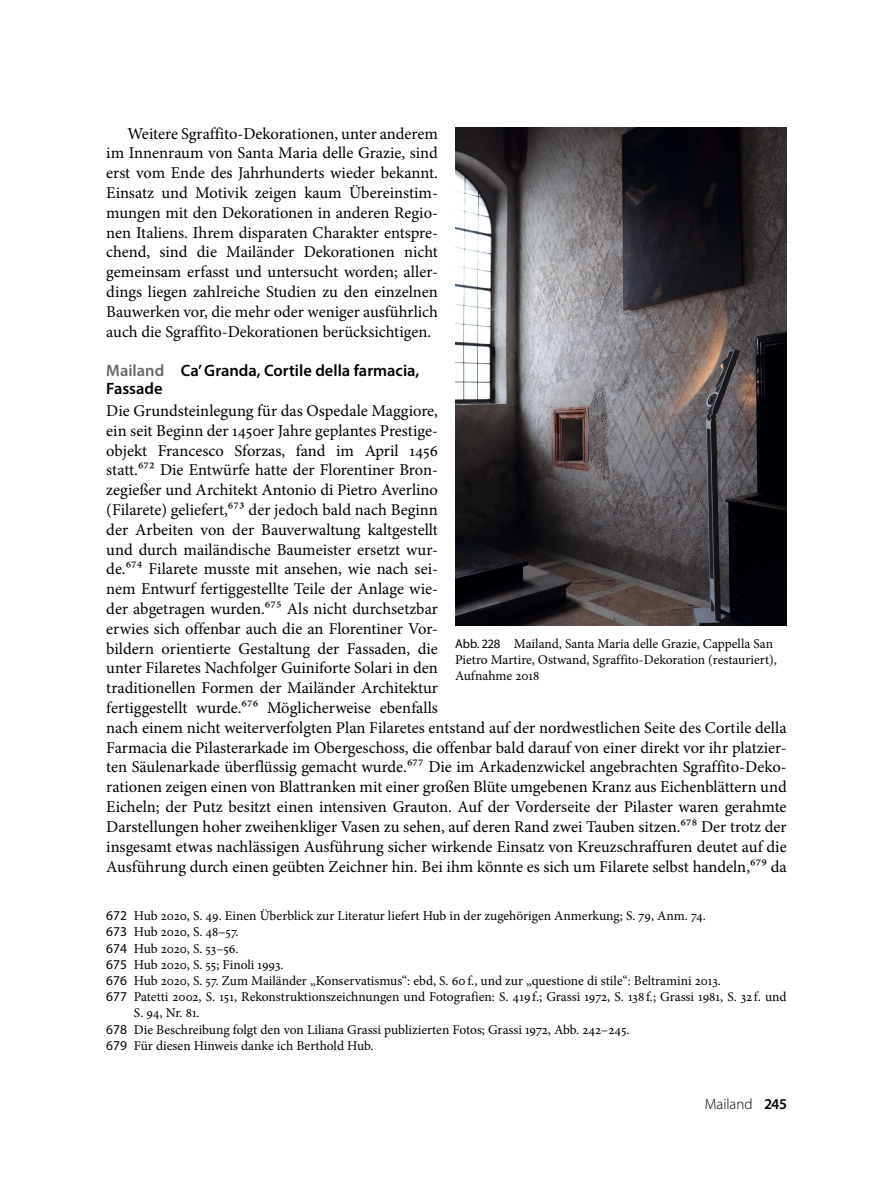
<style>
.page{position:relative;width:893px;height:1191px;background:#fff}
.page>*{position:absolute;margin:0;border:0;box-sizing:border-box;transform-origin:0 0}
.Text{font:16.5px/19.8px "Minion Pro";color:#000}
.Text_1__Zeile_Einzug{font:16.5px/19.8px "Minion Pro";color:#000;text-align:justify}
.Überschrift_3{font:600 16.5px/18px "Myriad Pro";color:#000}
.t1{font:300 15px "Myriad Pro";color:#000}
.Fußnote_100{font:13.5px/16.2px "Minion Pro";color:#000}
.BU{font:13.5px/16.2px "Minion Pro";color:#000}
.s1{color:#676767}
.s2{font-family:"Myriad Pro"}
.s3{font-family:"Myriad Pro";font-size:12.75px}
.s4{font-weight:600}
</style>
<div class="page">
<img style="left:455px;top:128px;width:332px;height:497px">
<p class="Text_1__Zeile_Einzug" style="left:106px;top:124px;width:333px;text-indent:21px">Weitere Sgraffito-Dekorationen, unter anderem im Innenraum von Santa Maria delle Grazie, sind erst vom Ende des Jahrhunderts wieder bekannt.<br>Einsatz und Motivik zeigen kaum Übereinstim&shy;mungen mit den Dekorationen in anderen Regio&shy;nen Italiens. Ihrem disparaten Charakter entspre&shy;chend, sind die Mailänder Dekorationen nicht gemeinsam erfasst und untersucht worden; aller&shy;dings liegen zahlreiche Studien zu den einzelnen Bauwerken vor, die mehr oder weniger ausführlich auch die Sgraffito-Dekorationen berücksichtigen.</p>
<p class="Überschrift_3" style="left:106px;top:361px;width:315px"><span class="s1">Mailand</span> Ca’ Granda, Cortile della farmacia,<br>Fassade</p>
<p class="Text" style="left:106px;top:401px;width:682px">Die Grundsteinlegung für das Ospedale Maggiore,<br>ein seit Beginn der 1450er Jahre geplantes Prestige-<br>objekt Francesco Sforzas, fand im April 1456<br>statt.672 Die Entwürfe hatte der Florentiner Bron-<br>zegießer und Architekt Antonio di Pietro Averlino<br>(Filarete) geliefert,673 der jedoch bald nach Beginn<br>der Arbeiten von der Bauverwaltung kaltgestellt<br>und durch mailändische Baumeister ersetzt wur-<br>de.674 Filarete musste mit ansehen, wie nach sei-<br>nem Entwurf fertiggestellte Teile der Anlage wie-<br>der abgetragen wurden.675 Als nicht durchsetzbar<br>erwies sich offenbar auch die an Florentiner Vor-<br>bildern orientierte Gestaltung der Fassaden, die<br>unter Filaretes Nachfolger Guiniforte Solari in den<br>traditionellen Formen der Mailänder Architektur<br>fertiggestellt wurde.676 Möglicherweise ebenfalls<br>nach einem nicht weiterverfolgten Plan Filaretes entstand auf der nordwestlichen Seite des Cortile della Farmacia die Pilasterarkade im Obergeschoss, die offenbar bald darauf von einer direkt vor ihr platzier&shy;ten Säulenarkade überflüssig gemacht wurde.677 Die im Arkadenzwickel angebrachten Sgraffito-Deko&shy;rationen zeigen einen von Blattranken mit einer großen Blüte umgebenen Kranz aus Eichenblättern und Eicheln; der Putz besitzt einen intensiven Grauton. Auf der Vorderseite der Pilaster waren gerahmte Darstellungen hoher zweihenkliger Vasen zu sehen, auf deren Rand zwei Tauben sitzen.678 Der trotz der insgesamt etwas nachlässigen Ausführung sicher wirkende Einsatz von Kreuzschraffuren deutet auf die Ausführung durch einen geübten Zeichner hin. Bei ihm könnte es sich um Filarete selbst handeln,679 da</p>
<p class="Fußnote_100" style="left:106px;top:907px;width:601px"><span class="s2">672</span> Hub 2020, S. 49. Einen Überblick zur Literatur liefert Hub in der zugehörigen Anmerkung; S. 79, Anm. 74.</p>
<p class="Fußnote_100" style="left:106px;top:924px;width:134px"><span class="s2">673</span> Hub 2020, S. 48–57.</p>
<p class="Fußnote_100" style="left:106px;top:940px;width:134px"><span class="s2">674</span> Hub 2020, S. 53–56.</p>
<p class="Fußnote_100" style="left:106px;top:956px;width:179px"><span class="s2">675</span> Hub 2020, S. 55; Finoli 1993.</p>
<p class="Fußnote_100" style="left:106px;top:972px;width:616px"><span class="s2">676</span> Hub 2020, S. 57. Zum Mailänder „Konservatismus“: ebd, S. 60f., und zur „questione di stile“: Beltramini 2013.</p>
<p class="Fußnote_100" style="left:134px;top:988px;width:654px;text-indent:-28px"><span class="s2">677</span> Patetti 2002, S. 151, Rekonstruktionszeichnungen und Fotografien: S. 419 f.; Grassi 1972, S. 138 f.; Grassi 1981, S. 32 f. und<br>S. 94, Nr. 81.</p>
<p class="Fußnote_100" style="left:106px;top:1021px;width:525px"><span class="s2">678</span> Die Beschreibung folgt den von Liliana Grassi publizierten Fotos; Grassi 1972, Abb. 242–245.</p>
<p class="Fußnote_100" style="left:106px;top:1037px;width:269px"><span class="s2">679</span> Für diesen Hinweis danke ich Berthold Hub.</p>
<p class="BU" style="left:455px;top:635px;width:323px"><span class="s3">Abb. 228</span> Mailand, Santa Maria delle Grazie, Cappella San<br>Pietro Martire, Ostwand, Sgraffito-Dekoration (restauriert),<br>Aufnahme 2018</p>
<p class="t1" style="left:705px;top:1095px;width:83px">Mailand <span class="s4">245</span></p>
</div>
